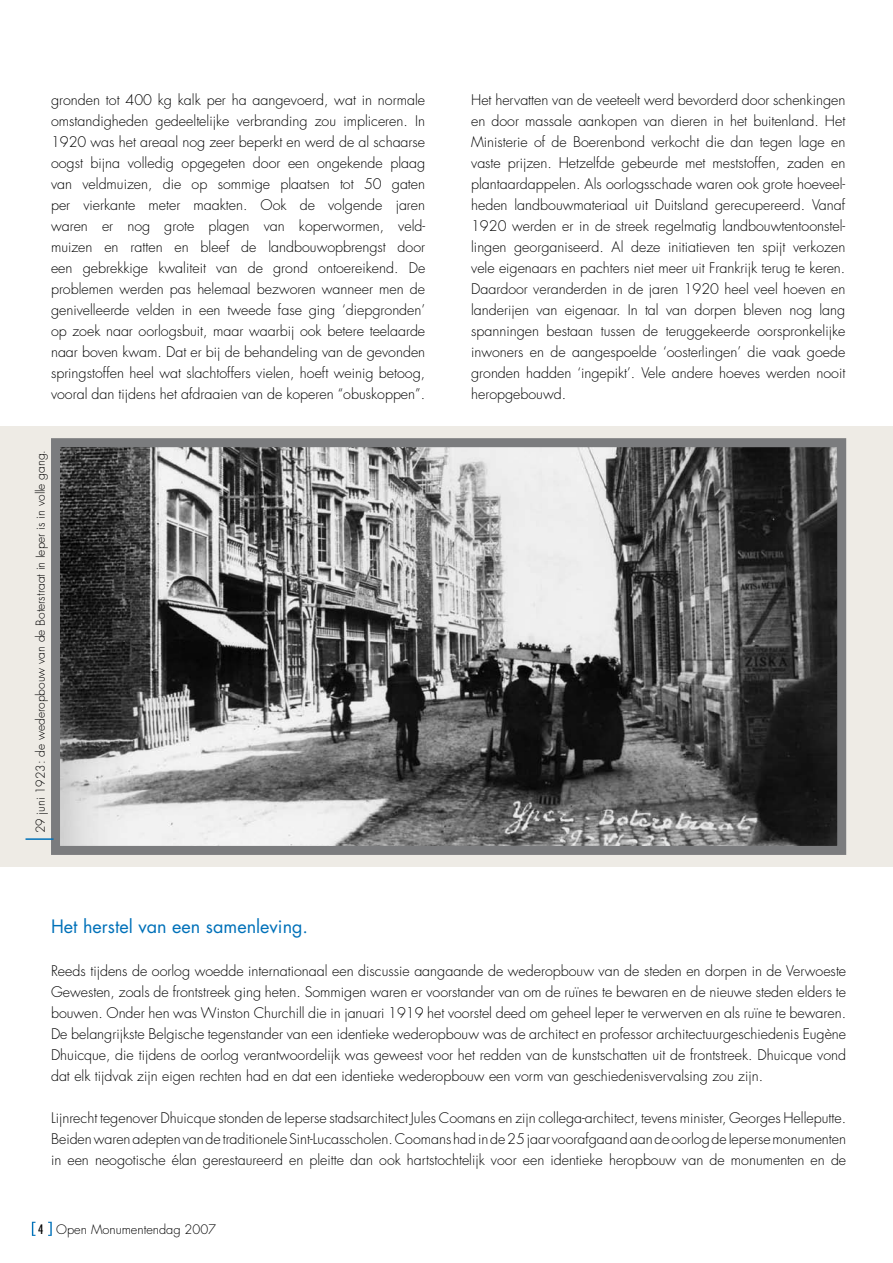
<style>
.page{position:relative;width:893px;height:1263px;background:#fff}
.page>*{position:absolute;margin:0;border:0;box-sizing:border-box;transform-origin:0 0}
.t1{font:18px "Futura";color:#0071b9}
.t2{font:300 14.25px/21px "Futura";color:#000;text-align:justify}
.t3{font:300 12.75px "Futura";color:#000}
.t4{font:300 12px "Futura";color:#000}
.s1{font-weight:400;font-stretch:condensed}
</style>
<div class="page">
<svg style="left:32px;top:1222px;width:20px;height:14px"></svg>
<div style="left:0;top:426px;width:893px;height:441px;background:#eeebe5"></div>
<img style="left:61px;top:448px;width:775px;height:397px">
<div style="left:51px;top:438px;width:795px;height:417px;border:9px solid #7b7c7e"></div>
<hr style="left:26px;top:838px;width:28px;height:2px;background:#0071b9">
<p class="t2" style="left:51px;top:89px;width:376px">gronden tot 400 kg kalk per ha aangevoerd, wat in normale omstandigheden gedeeltelijke verbranding zou impliceren. In 1920 was het areaal nog zeer beperkt en werd de al schaarse oogst bijna volledig opgegeten door een ongekende plaag van veldmuizen, die op sommige plaatsen tot 50 gaten per vierkante meter maakten. Ook de volgende jaren waren er nog grote plagen van koperwormen, veld&shy;muizen en ratten en bleef de landbouwopbrengst door een gebrekkige kwaliteit van de grond ontoereikend. De problemen werden pas helemaal bezworen wanneer men de genivelleerde velden in een tweede fase ging ‘diepgronden’ op zoek naar oorlogsbuit, maar waarbij ook betere teelaarde naar boven kwam. Dat er bij de behandeling van de gevonden springstoffen heel wat slachtoffers vielen, hoeft weinig betoog, vooral dan tijdens het afdraaien van de koperen “obuskoppen”.</p>
<p class="t2" style="left:471px;top:89px;width:376px">Het hervatten van de veeteelt werd bevorderd door schenkingen en door massale aankopen van dieren in het buitenland. Het Ministerie of de Boerenbond verkocht die dan tegen lage en vaste prijzen. Hetzelfde gebeurde met meststoffen, zaden en plantaardappelen. Als oorlogsschade waren ook grote hoeveel&shy;heden landbouwmateriaal uit Duitsland gerecupereerd. Vanaf 1920 werden er in de streek regelmatig landbouwtentoonstel&shy;lingen georganiseerd. Al deze initiatieven ten spijt verkozen vele eigenaars en pachters niet meer uit Frankrijk terug te keren.<br>Daardoor veranderden in de jaren 1920 heel veel hoeven en landerijen van eigenaar. In tal van dorpen bleven nog lang spanningen bestaan tussen de teruggekeerde oorspronkelijke inwoners en de aangespoelde ‘oosterlingen’ die vaak goede gronden hadden ‘ingepikt’. Vele andere hoeves werden nooit heropgebouwd.</p>
<p class="t4" style="left:33px;top:833px;width:385px;rotate:-90deg">29 juni 1923: de wederopbouw van de Boterstraat in Ieper is in volle gang.</p>
<p class="t1" style="left:51px;top:914px;width:259px">Het herstel van een samenleving.</p>
<p class="t2" style="left:51px;top:960px;width:797px">Reeds tijdens de oorlog woedde internationaal een discussie aangaande de wederopbouw van de steden en dorpen in de Verwoeste Gewesten, zoals de frontstreek ging heten. Sommigen waren er voorstander van om de ruïnes te bewaren en de nieuwe steden elders te bouwen. Onder hen was Winston Churchill die in januari 1919 het voorstel deed om geheel Ieper te verwerven en als ruïne te bewaren.<br>De belangrijkste Belgische tegenstander van een identieke wederopbouw was de architect en professor architectuurgeschiedenis Eugène Dhuicque, die tijdens de oorlog verantwoordelijk was geweest voor het redden van de kunstschatten uit de frontstreek. Dhuicque vond dat elk tijdvak zijn eigen rechten had en dat een identieke wederopbouw een vorm van geschiedenisvervalsing zou zijn.</p>
<p class="t2" style="left:51px;top:1107px;width:797px">Lijnrecht tegenover Dhuicque stonden de Ieperse stadsarchitect Jules Coomans en zijn collega-architect, tevens minister, Georges Helleputte.<br>Beiden waren adepten van de traditionele Sint-Lucasscholen. Coomans had in de 25 jaar voorafgaand aan de oorlog de Ieperse monumenten in een neogotische élan gerestaureerd en pleitte dan ook hartstochtelijk voor een identieke heropbouw van de monumenten en de</p>
<p class="t3" style="left:38px;top:1221px;width:179px"><span class="s1">4</span> Open Monumentendag 2007</p>
</div>
